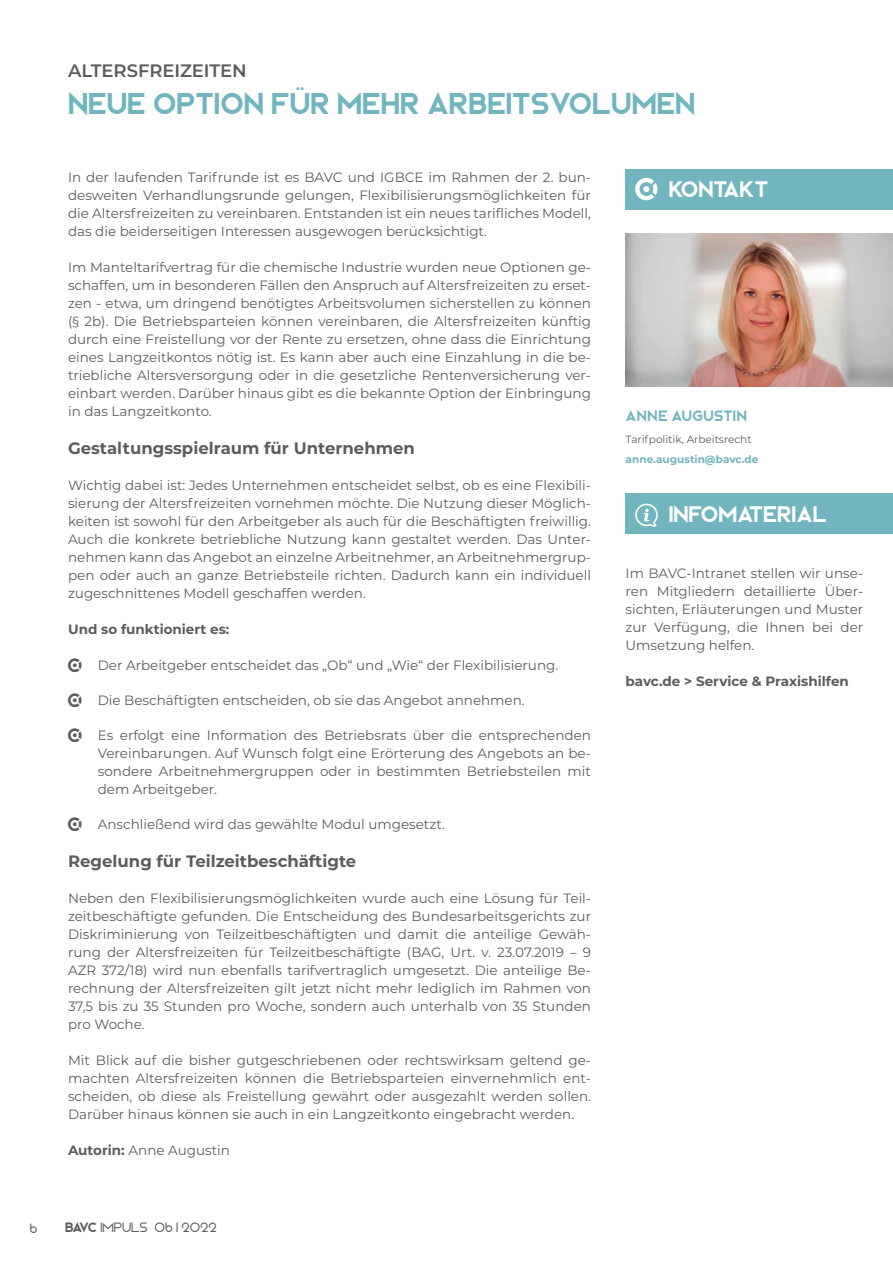
<style>
.page{position:relative;width:893px;height:1263px;background:#fff}
.page>*{position:absolute;margin:0;border:0;box-sizing:border-box;transform-origin:0 0}
.t1{font:30px "Bjorn";color:#71b5be}
.t2{font:22.5px "Bjorn";color:#fff}
.t3{font:600 18px "Montserrat";letter-spacing:-.005em;color:#5c5c5f}
.t4{font:700 16.5px "Montserrat";color:#5c5c5f}
.t5{font:15px "Bjorn";letter-spacing:.025em;color:#71b5be}
.t6{font:13.5px/18px "Montserrat";color:#5c5c5f;text-align:justify}
.t7{font:700 13.5px "Montserrat";color:#5c5c5f}
.t8{font:300 13.5px "Bjorn";color:#5c5c5f}
.t9{font:10.5px "Montserrat";color:#5c5c5f}
.t10{font:700 10.5px "Montserrat";color:#71b5be}
.s1{font-weight:700}
.s2{font-weight:400}
</style>
<div class="page">
<hr style="left:892px;top:0;width:1px;height:327px;background:#99cdcf">
<div style="left:626px;top:169px;width:267px;height:40px;background:#71b5be"></div>
<svg style="left:635px;top:178px;width:22px;height:22px"></svg>
<img style="left:626px;top:233px;width:267px;height:153px">
<div style="left:626px;top:494px;width:267px;height:40px;background:#71b5be"></div>
<svg style="left:635px;top:504px;width:23px;height:23px"></svg>
<h3 class="t3" style="left:68px;top:58px;width:180px">ALTERSFREIZEITEN</h3>
<h1 class="t1" style="left:68px;top:85px;width:629px">NEUE OPTION FÜR MEHR ARBEITSVOLUMEN</h1>
<p class="t6" style="left:68px;top:168px;width:525px">In der laufenden Tarifrunde ist es BAVC und IGBCE im Rahmen der 2. bun&shy;desweiten Verhandlungsrunde gelungen, Flexibilisierungsmöglichkeiten für die Altersfreizeiten zu vereinbaren. Entstanden ist ein neues tarifliches Modell, das die beiderseitigen Interessen ausgewogen berücksichtigt.</p>
<p class="t6" style="left:68px;top:258px;width:524px">Im Manteltarifvertrag für die chemische Industrie wurden neue Optionen ge&shy;schaffen, um in besonderen Fällen den Anspruch auf Altersfreizeiten zu erset&shy;zen - etwa, um dringend benötigtes Arbeitsvolumen sicherstellen zu können (§ 2b). Die Betriebsparteien können vereinbaren, die Altersfreizeiten künftig durch eine Freistellung vor der Rente zu ersetzen, ohne dass die Einrichtung eines Langzeitkontos nötig ist. Es kann aber auch eine Einzahlung in die be&shy;triebliche Altersversorgung oder in die gesetzliche Rentenversicherung ver&shy;einbart werden. Darüber hinaus gibt es die bekannte Option der Einbringung in das Langzeitkonto.</p>
<p class="t4" style="left:68px;top:436px;width:348px">Gestaltungsspielraum für Unternehmen</p>
<p class="t6" style="left:68px;top:475px;width:524px">Wichtig dabei ist: Jedes Unternehmen entscheidet selbst, ob es eine Flexibili&shy;sierung der Altersfreizeiten vornehmen möchte. Die Nutzung dieser Möglich&shy;keiten ist sowohl für den Arbeitgeber als auch für die Beschäftigten freiwillig.<br>Auch die konkrete betriebliche Nutzung kann gestaltet werden. Das Unter&shy;nehmen kann das Angebot an einzelne Arbeitnehmer, an Arbeitnehmergrup&shy;pen oder auch an ganze Betriebsteile richten. Dadurch kann ein individuell zugeschnittenes Modell geschaffen werden.</p>
<p class="t7" style="left:68px;top:619px;width:163px">Und so funktioniert es:</p>
<p class="t6" style="left:98px;top:655px;width:462px">Der Arbeitgeber entscheidet das „Ob“ und „Wie“ der Flexibilisierung.</p>
<p class="t6" style="left:98px;top:690px;width:428px">Die Beschäftigten entscheiden, ob sie das Angebot annehmen.</p>
<p class="t6" style="left:98px;top:725px;width:495px">Es erfolgt eine Information des Betriebsrats über die entsprechenden Vereinbarungen. Auf Wunsch folgt eine Erörterung des Angebots an be&shy;sondere Arbeitnehmergruppen oder in bestimmten Betriebsteilen mit dem Arbeitgeber.</p>
<p class="t6" style="left:98px;top:814px;width:349px">Anschließend wird das gewählte Modul umgesetzt.</p>
<p class="t4" style="left:68px;top:849px;width:290px">Regelung für Teilzeitbeschäftigte</p>
<p class="t6" style="left:68px;top:888px;width:525px">Neben den Flexibilisierungsmöglichkeiten wurde auch eine Lösung für Teil&shy;zeitbeschäftigte gefunden. Die Entscheidung des Bundesarbeitsgerichts zur Diskriminierung von Teilzeitbeschäftigten und damit die anteilige Gewäh&shy;rung der Altersfreizeiten für Teilzeitbeschäftigte (BAG, Urt. v. 23.07.2019 – 9<br>AZR 372/18) wird nun ebenfalls tarifvertraglich umgesetzt. Die anteilige Be&shy;rechnung der Altersfreizeiten gilt jetzt nicht mehr lediglich im Rahmen von 37,5 bis zu 35 Stunden pro Woche, sondern auch unterhalb von 35 Stunden pro Woche.</p>
<p class="t6" style="left:68px;top:1050px;width:525px">Mit Blick auf die bisher gutgeschriebenen oder rechtswirksam geltend ge&shy;machten Altersfreizeiten können die Betriebsparteien einvernehmlich ent&shy;scheiden, ob diese als Freistellung gewährt oder ausgezahlt werden sollen.<br>Darüber hinaus können sie auch in ein Langzeitkonto eingebracht werden.</p>
<p class="t6" style="left:68px;top:1140px;width:163px"><span class="s1">Autorin:</span> Anne Augustin</p>
<p class="t8" style="left:30px;top:1220px;width:9px">6</p>
<p class="t8" style="left:65px;top:1219px;width:153px"><span class="s2">BAVC</span> IMPULS 06 I 2022</p>
<h2 class="t2" style="left:669px;top:176px;width:101px">KONTAKT</h2>
<p class="t5" style="left:626px;top:407px;width:123px">ANNE AUGUSTIN</p>
<p class="t9" style="left:626px;top:432px;width:128px">Tarifpolitik, Arbeitsrecht</p>
<p class="t10" style="left:626px;top:452px;width:134px">anne.augustin@bavc.de</p>
<h2 class="t2" style="left:669px;top:500px;width:160px">INFOMATERIAL</h2>
<p class="t6" style="left:626px;top:564px;width:239px">Im BAVC-Intranet stellen wir unse&shy;ren Mitgliedern detaillierte Über&shy;sichten, Erläuterungen und Muster zur Verfügung, die Ihnen bei der Umsetzung helfen.</p>
<p class="t7" style="left:626px;top:671px;width:225px">bavc.de &gt; Service &amp; Praxishilfen</p>
</div>
